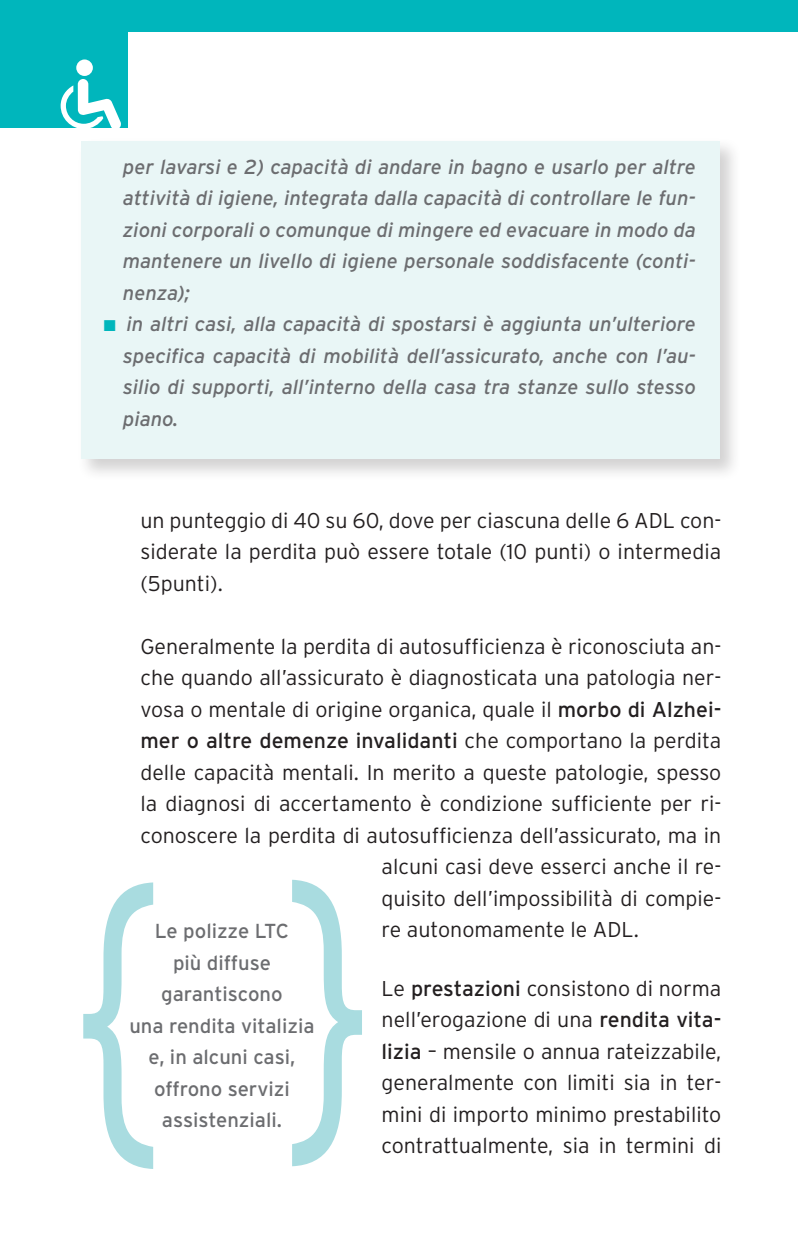
<style>
.page{position:relative;width:798px;height:1244px;background:#fff}
.page>*{position:absolute;margin:0;border:0;box-sizing:border-box;transform-origin:0 0}
.t1{font:300 351.45px "Interstate";color:#a9dce0;scale:.69 1}
.t2{font:300 21.38px/31.5px "Interstate";color:#231f20;text-align:justify}
.t3{font:21.38px "Interstate";color:#231f20}
.t4{font:italic 20.25px/31.5px "Interstate";color:#6c6d70;text-align:justify}
.t5{font:20.25px/31.5px "Interstate";color:#6c6d70;text-align:center}
.s1{color:#00b6bc}
.s2{font-weight:400}
.s3{font-weight:300}
</style>
<div class="page">
<div style="left:0;top:0;width:797px;height:31px;background:#00b6bc"></div>
<div style="left:0;top:0;width:128px;height:128px;background:#00b6bc"></div>
<div style="left:78px;top:138px;width:663px;height:343px;background:#231f20;opacity:.2"></div>
<div style="left:81px;top:141px;width:638px;height:318px;background:#e9f6f6"></div>
<div style="left:76px;top:59px;width:17px;height:17px;background:#fff;border-radius:50%"></div>
<svg style="left:61px;top:79px;width:60px;height:49px"></svg>
<p class="t4" style="left:123px;top:151px;width:574px">per lavarsi e 2) capacità di andare in bagno e usarlo per altre attività di igiene, integrata dalla capacità di controllare le fun&shy;zioni corporali o comunque di mingere ed evacuare in modo da mantenere un livello di igiene personale soddisfacente (conti&shy;nenza);</p>
<p class="t4" style="left:123px;top:308px;width:574px;text-indent:-19px"><span class="s1">■</span> in altri casi, alla capacità di spostarsi è aggiunta un’ulteriore specifica capacità di mobilità dell’assicurato, anche con l’au&shy;silio di supporti, all’interno della casa tra stanze sullo stesso piano.</p>
<p class="t2" style="left:140px;top:504px;width:582px">un punteggio di 40 su 60, dove per ciascuna delle 6 ADL con&shy;siderate la perdita può essere totale (10 punti) o intermedia (5punti).</p>
<p class="t2" style="left:140px;top:630px;width:582px">Generalmente la perdita di autosufficienza è riconosciuta an-</p>
<p class="t2" style="left:140px;top:662px;width:582px">che quando all’assicurato è diagnosticata una patologia ner-</p>
<p class="t2" style="left:140px;top:693px;width:582px">vosa o mentale di origine organica, quale il <span class="s2">morbo di Alzhei-</span></p>
<p class="t3" style="left:140px;top:729px;width:582px">mer o altre demenze invalidanti <span class="s3">che comportano la perdita</span></p>
<p class="t2" style="left:140px;top:756px;width:582px">delle capacità mentali. In merito a queste patologie, spesso</p>
<p class="t2" style="left:140px;top:788px;width:582px">la diagnosi di accertamento è condizione sufficiente per ri-</p>
<p class="t2" style="left:140px;top:819px;width:582px">conoscere la perdita di autosufficienza dell’assicurato, ma in</p>
<p class="t2" style="left:381px;top:851px;width:341px">alcuni casi deve esserci anche il re-</p>
<p class="t2" style="left:381px;top:882px;width:341px">quisito dell’impossibilità di compie-</p>
<p class="t2" style="left:381px;top:914px;width:259px">re autonomamente le ADL.</p>
<h1 class="t1" style="left:376px;top:1239px;width:141px;rotate:-180deg">{</h1>
<h1 class="t1" style="left:69px;top:809px;width:141px">{</h1>
<p class="t5" style="left:129px;top:915px;width:187px">Le polizze LTC<br>più diffuse garantiscono<br>una rendita vitalizia e, in alcuni casi, offrono servizi</p>
<p class="t2" style="left:381px;top:972px;width:341px">Le <span class="s2">prestazioni</span> consistono di norma nell’erogazione di una <span class="s2">rendita vita&shy;lizia</span> – mensile o annua rateizzabile, generalmente con limiti sia in ter&shy;mini di importo minimo prestabilito contrattualmente, sia in termini di</p>
<p class="t5" style="left:162px;top:1104px;width:121px">assistenziali.</p>
</div>
